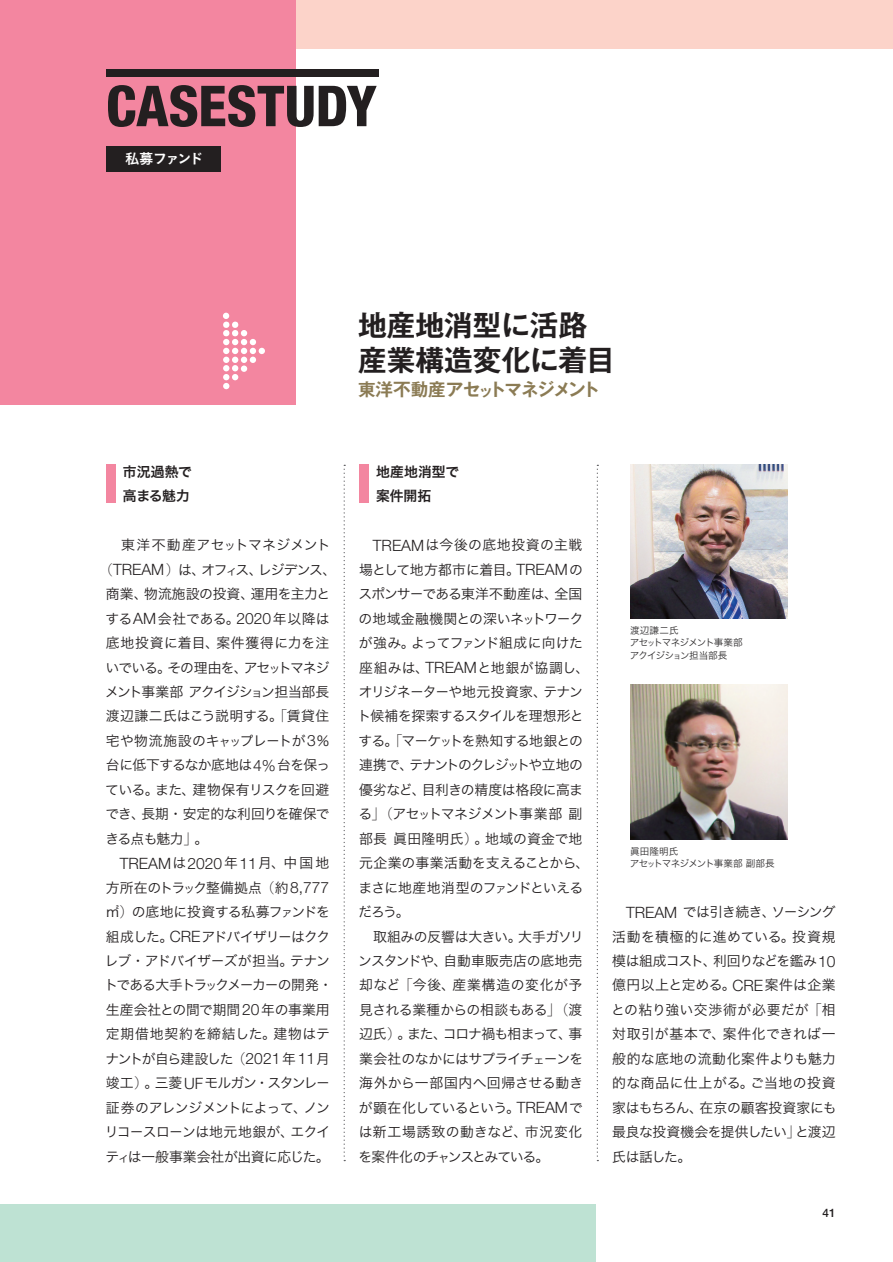
<style>
.page{position:relative;width:893px;height:1262px;background:#fff}
.page>*{position:absolute;margin:0;border:0;box-sizing:border-box;transform-origin:0 0}
.t1{font:800 condensed 56.55px "Helvetica Neue LT Std";color:#231f20}
.t2{font:700 28.65px/35.1px "Gothic MB101 Pro De";color:#231f20}
.t3{font:700 17.55px "Gothic MB101 Pro De";letter-spacing:-.04em;color:#8b7b54}
.t4{font:300 15.6px "Helvetica Neue LT Std";color:#231f20}
.t5{font:14.4px "Koburina Go Std W6";letter-spacing:-.12em;color:#fff}
.t6{font:13.8px/24.5px "Hira Kaku Std W3";letter-spacing:-.02em;color:#231f20}
.t7{font:13.8px "Hira Kaku Std W3";letter-spacing:-.04em;color:#231f20}
.t8{font:13.8px "Hira Kaku Std W3";letter-spacing:.03em;color:#231f20}
.t9{font:13.8px/24.5px "Hira Kaku Pro W6";letter-spacing:-.005em;color:#231f20}
.t10{font:13.8px "Hira Kaku Std W3";letter-spacing:.01em;color:#231f20}
.t11{font:13.8px "Hira Kaku Std W3";letter-spacing:-.065em;color:#231f20}
.t12{font:13.8px "Hira Kaku Std W3";letter-spacing:-.045em;color:#231f20}
.t13{font:13.8px "Hira Kaku Std W3";letter-spacing:.02em;color:#231f20}
.t14{font:13.8px "Hira Kaku Std W3";letter-spacing:.035em;color:#231f20}
.t15{font:500 11.7px "Helvetica Neue LT Std";color:#231f20}
.t16{font:9.6px/12.8px "Hira Kaku Std W3";letter-spacing:-.045em;color:#312f30}
.t17{font:9.6px/12.8px "Hira Kaku Std W3";color:#312f30}
.s1{font-size:11.55px}
.s2{font-family:"Shin Go Pro";font-weight:300;font-stretch:expanded}
.s3{font-family:"Helvetica Neue LT Std";font-weight:300;font-size:15.6px}
.s4{font-family:"Hira Kaku Std W3";font-weight:400;font-size:13.8px}
.s5{font-size:14.55px}
.s6{font-size:8.1px}
</style>
<div class="page">
<div style="left:0;top:0;width:892px;height:49px;background:#fcd3c9"></div>
<div style="left:0;top:0;width:295px;height:405px;background:#f386a0"></div>
<div style="left:0;top:1204px;width:595px;height:58px;background:#bee2d3"></div>
<svg style="left:223px;top:313px;width:42px;height:76px"></svg>
<div style="left:106px;top:147px;width:115px;height:25px;background:#231f20"></div>
<div style="left:106px;top:69px;width:272px;height:8px;background:#231f20"></div>
<svg style="left:343px;top:465px;width:2px;height:696px"></svg>
<img style="left:630px;top:464px;width:157px;height:155px">
<img style="left:630px;top:685px;width:157px;height:154px">
<div style="left:106px;top:465px;width:9px;height:38px;background:#f386a0"></div>
<div style="left:359px;top:465px;width:9px;height:38px;background:#f386a0"></div>
<svg style="left:596px;top:465px;width:2px;height:696px"></svg>
<h1 class="t1" style="left:106px;top:71px;width:272px">CASESTUDY</h1>
<p class="t5" style="left:125px;top:148px;width:80px">私募ファンド</p>
<p class="t9" style="left:123px;top:459px;width:70px">市況過熱で高まる魅力</p>
<p class="t14" style="left:106px;top:535px;width:226px">　東洋不動産アセ<span class="s1">ッ</span>トマネジメント</p>
<p class="t6" style="left:99px;top:557px;width:239px"><span class="s2">（</span><span class="s3">TREAM</span> <span class="s2">）</span>は、オフ<span class="s1">ィ</span>ス、レジデンス、</p>
<p class="t6" style="left:106px;top:581px;width:226px">商業、物流施設の投資、運用を主力と</p>
<p class="t10" style="left:105px;top:608px;width:226px">する<span class="s3">AM</span>会社である。<span class="s3">2020</span>年以降は</p>
<p class="t8" style="left:106px;top:632px;width:225px">底地投資に着目、案件獲得に力を注</p>
<p class="t11" style="left:105px;top:657px;width:225px">いでいる。その理由を、アセ<span class="s1">ッ</span>トマネジ</p>
<p class="t12" style="left:105px;top:681px;width:225px">メント事業部アクイジシ<span class="s1">ョ</span>ン担当部長</p>
<p class="t8" style="left:106px;top:706px;width:225px">渡辺謙二氏はこう説明する。<span class="s2">「</span>賃貸住</p>
<p class="t13" style="left:106px;top:730px;width:225px">宅や物流施設のキ<span class="s1">ャッ</span>プレートが<span class="s3">3</span>％</p>
<p class="t7" style="left:106px;top:755px;width:226px">台に低下するなか底地は<span class="s3">4%</span>台を保っ</p>
<p class="t7" style="left:105px;top:779px;width:225px">ている。また、建物保有リスクを回避</p>
<p class="t6" style="left:105px;top:801px;width:226px">でき、長期・安定的な利回りを確保で</p>
<p class="t6" style="left:105px;top:826px;width:105px">きる点も魅力<span class="s2">」</span>。</p>
<p class="t4" style="left:120px;top:853px;width:211px">TREAM<span class="s4">は</span>2020<span class="s4">年</span>11<span class="s4">月、中国地</span></p>
<p class="t6" style="left:104px;top:875px;width:230px">方所在のトラ<span class="s1">ッ</span>ク整備拠点<span class="s2">（</span>約<span class="s3">8,777</span>㎡<span class="s2">）</span>の底地に投資する私募フ<span class="s1">ァ</span>ンドを組成した。<span class="s3">CRE</span>アドバイザリーはククレブ・アドバイザーズが担当。テナントである大手トラ<span class="s1">ッ</span>クメーカーの開発・生産会社との間で期間<span class="s3">20</span>年の事業用定期借地契約を締結した。建物はテナントが自ら建設した<span class="s2">（</span><span class="s3">2021</span>年<span class="s3">11</span>月竣工<span class="s2">）</span>。三菱 <span class="s3">UF</span> モルガン・スタンレー証券のアレンジメントによって、ノンリコースローンは地元地銀が、エクイテ<span class="s1">ィ</span>は一般事業会社が出資に応じた。</p>
<h2 class="t2" style="left:358px;top:304px;width:258px">地産地消型に活路産業構造変化に着目</h2>
<p class="t3" style="left:358px;top:375px;width:243px">東洋不動産アセ<span class="s5">ッ</span>トマネジメント</p>
<p class="t9" style="left:376px;top:459px;width:85px">地産地消型で案件開拓</p>
<p class="t6" style="left:357px;top:533px;width:233px;text-indent:15px"><span class="s3">TREAM</span>は今後の底地投資の主戦場として地方都市に着目。<span class="s3">TREAM</span>のスポンサーである東洋不動産は、全国の地域金融機関との深いネ<span class="s1">ッ</span>トワークが強み。よってフ<span class="s1">ァ</span>ンド組成に向けた座組みは、<span class="s3">TREAM</span>と地銀が協調し、オリジネーターや地元投資家、テナント候補を探索するスタイルを理想形とする。<span class="s2">「</span>マーケ<span class="s1">ッ</span>トを熟知する地銀との連携で、テナントのクレジ<span class="s1">ッ</span>トや立地の優劣など、目利きの精度は格段に高まる<span class="s2">」（</span>アセ<span class="s1">ッ</span>トマネジメント事業部副部長眞田隆明氏<span class="s2">）</span>。地域の資金で地元企業の事業活動を支えることから、まさに地産地消型のフ<span class="s1">ァ</span>ンドといえるだろう。<br>　取組みの反響は大きい。大手ガソリンスタンドや、自動車販売店の底地売却など<span class="s2">「</span>今後、産業構造の変化が予見される業種からの相談もある<span class="s2">」（</span>渡辺氏<span class="s2">）</span>。また、コロナ禍も相まって、事業会社のなかにはサプライチ<span class="s1">ェ</span>ーンを海外から一部国内へ回帰させる動きが顕在化しているという。<span class="s3">TREAM</span>では新工場誘致の動きなど、市況変化を案件化のチ<span class="s1">ャ</span>ンスとみている。</p>
<p class="t16" style="left:629px;top:623px;width:114px">渡辺謙二氏<br>アセ<span class="s6">ッ</span>トマネジメント事業部アクイジシ<span class="s6">ョ</span>ン担当部長</p>
<p class="t17" style="left:629px;top:844px;width:146px">眞田隆明氏<br>アセ<span class="s6">ッ</span>トマネジメント事業部副部長</p>
<p class="t6" style="left:611px;top:899px;width:227px;text-align:justify;text-indent:15px"><span class="s3">TREAM</span> では引き続き、ソーシング活動を積極的に進めている。投資規模は組成コスト、利回りなどを鑑み <span class="s3">10</span>億円以上と定める。<span class="s3">CRE</span>案件は企業との粘り強い交渉術が必要だが<span class="s2">「</span>相対取引が基本で、案件化できれば一般的な底地の流動化案件よりも魅力的な商品に仕上がる。ご当地の投資家はもちろん、在京の顧客投資家にも最良な投資機会を提供したい<span class="s2">」</span>と渡辺氏は話した。</p>
<p class="t15" style="left:822px;top:1205px;width:15px">41</p>
</div>
